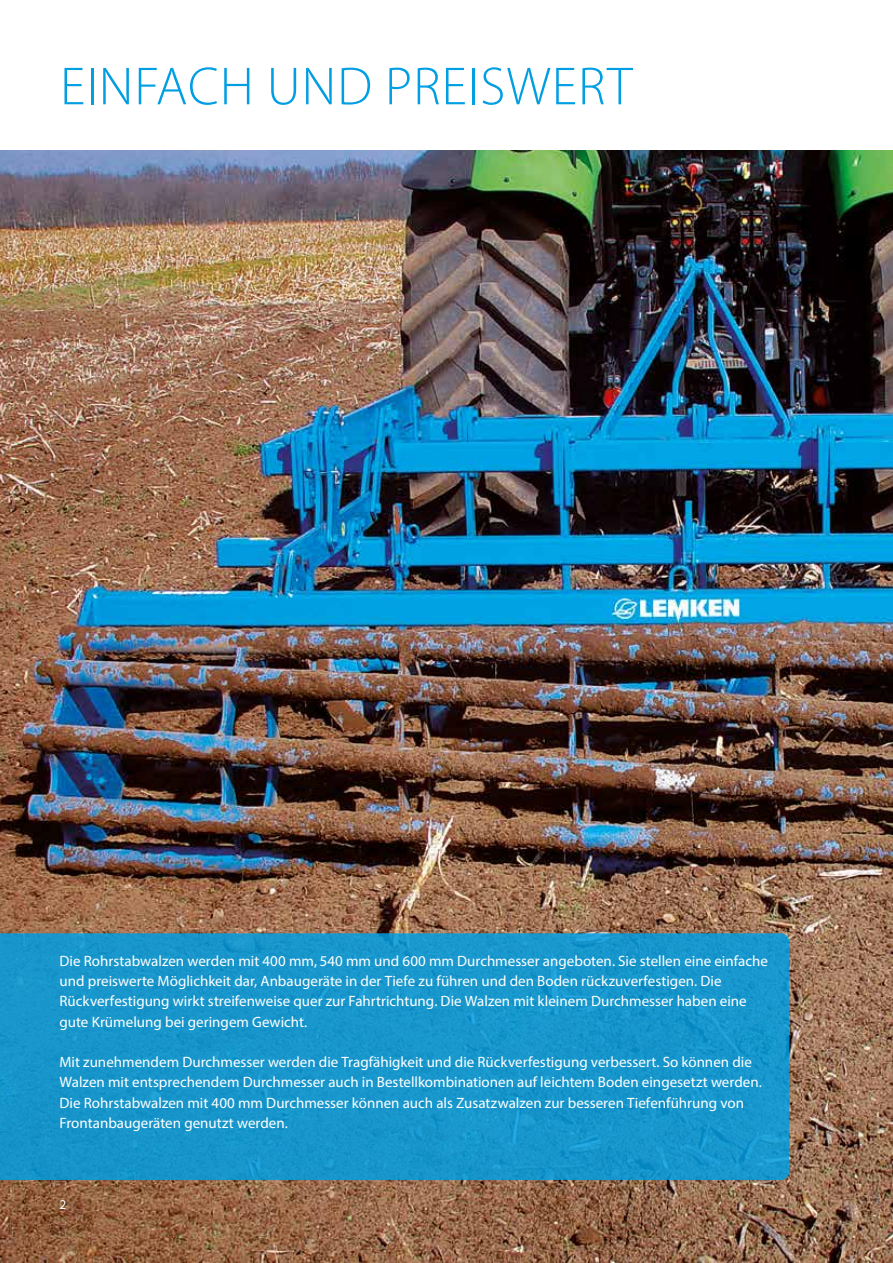
<style>
.page{position:relative;width:893px;height:1263px;background:#fff}
.page>*{position:absolute;margin:0;border:0;box-sizing:border-box;transform-origin:0 0}
.t1{font:300 54px "Myriad Pro";letter-spacing:.02em;color:#009ee3}
.t2{font:15px/20.2px "Myriad Pro";color:#fff}
.t3{font:13.5px "Myriad Pro";color:#fff}
</style>
<div class="page">
<img style="left:0;top:151px;width:893px;height:1112px">
<div style="left:0;top:933px;width:789px;height:247px;background:#1896cc"></div>
<h1 class="t1" style="left:60px;top:54px;width:574px">EINFACH UND PREISWERT</h1>
<p class="t2" style="left:60px;top:950px;width:710px">Die Rohrstabwalzen werden mit 400 mm, 540 mm und 600 mm Durchmesser angeboten. Sie stellen eine einfache und preiswerte Möglichkeit dar, Anbaugeräte in der Tiefe zu führen und den Boden rückzuverfestigen. Die Rückverfestigung wirkt streifenweise quer zur Fahrtrichtung. Die Walzen mit kleinem Durchmesser haben eine gute Krümelung bei geringem Gewicht.</p>
<p class="t2" style="left:60px;top:1052px;width:704px">Mit zunehmendem Durchmesser werden die Tragfähigkeit und die Rückverfestigung verbessert. So können die Walzen mit entsprechendem Durchmesser auch in Bestellkombinationen auf leichtem Boden eingesetzt werden.<br>Die Rohrstabwalzen mit 400 mm Durchmesser können auch als Zusatzwalzen zur besseren Tiefenführung von Frontanbaugeräten genutzt werden.</p>
<p class="t3" style="left:60px;top:1196px;width:8px">2</p>
</div>
